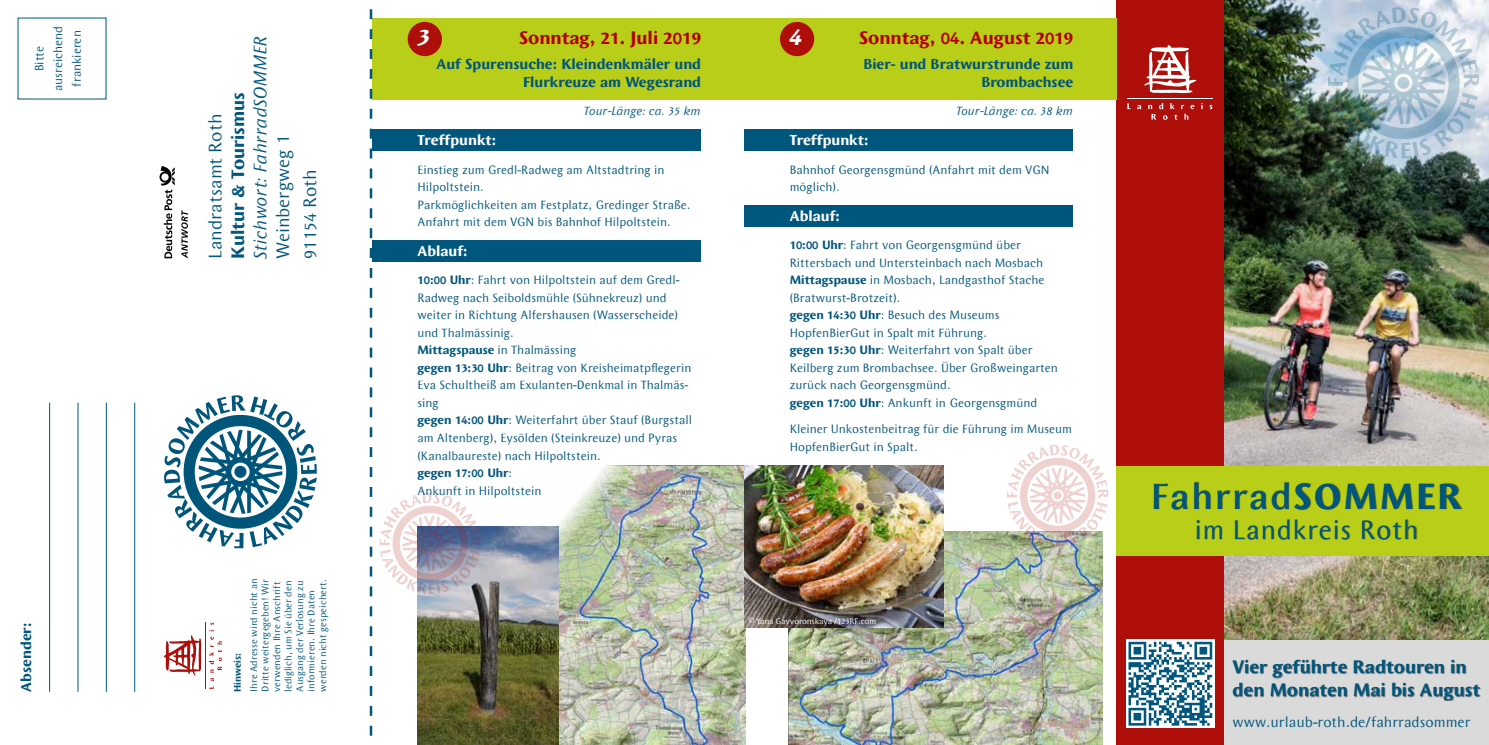
<style>
.page{position:relative;width:1489px;height:745px;background:#fff}
.page>*{position:absolute;margin:0;border:0;box-sizing:border-box;transform-origin:0 0}
.t1{font:500 37.5px "Wunderlich";letter-spacing:.05em;color:#00567c}
.t2{font:27.5px "Wunderlich";letter-spacing:.025em;color:#00567c}
.t3{font:italic 700 25px "Wunderlich";color:#fff}
.t4{font:700 18.75px/22.5px "Wunderlich";color:#00567c}
.t5{font:700 18.75px "Wunderlich";color:#b20000}
.t6{font:18.75px/27px "Wunderlich";color:#00567c}
.t7{font:italic 18.75px "Wunderlich";color:#00567c}
.t8{font:700 15px/17.5px "Wunderlich";color:#00567c;text-align:right}
.t9{font:700 15px "Wunderlich";color:#fff}
.t10{font:15px "Wunderlich";color:#00567c}
.t11{font:12.5px/17.5px "Wunderlich";color:#00567c}
.t12{font:italic 12.5px "Wunderlich";color:#00567c}
.t13{font:10px/11.5px "Wunderlich";color:#00567c}
.t14{font:700 10px "Wunderlich";color:#00567c}
.t15{font:8.75px "Wunderlich";letter-spacing:-.02em;color:#fff}
.s1{font-weight:700}
</style>
<div class="page">
<div style="left:1212px;top:625px;width:276px;height:119px;background:#dadada"></div>
<img style="left:1222px;top:0;width:266px;height:639px">
<div style="left:1116px;top:0;width:106px;height:744px;background:#ae0f0a"></div>
<div style="left:1116px;top:465px;width:372px;height:90px;background:#b9ce18"></div>
<div style="left:372px;top:18px;width:744px;height:81px;background:#b9ce18"></div>
<div style="left:744px;top:129px;width:328px;height:22px;background:#00567c"></div>
<div style="left:744px;top:206px;width:328px;height:21px;background:#00567c"></div>
<svg style="left:164px;top:635px;width:37px;height:40px"></svg>
<svg style="left:209px;top:622px;width:13px;height:66px"></svg>
<hr style="left:205px;top:622px;width:1px;height:66px;background:#ae0f0a">
<svg style="left:164px;top:395px;width:153px;height:153px"></svg>
<div style="left:234px;top:465px;width:12px;height:12px;background:#00557b;border-radius:50%"></div>
<svg style="left:370px;top:9px;width:2px;height:727px"></svg>
<hr style="left:49px;top:402px;width:1px;height:289px;background:#00567c">
<hr style="left:78px;top:402px;width:1px;height:289px;background:#00567c">
<hr style="left:106px;top:402px;width:1px;height:289px;background:#00567c">
<hr style="left:134px;top:402px;width:1px;height:289px;background:#00567c">
<svg style="left:159px;top:166px;width:16px;height:92px"></svg>
<svg style="left:181px;top:210px;width:7px;height:48px"></svg>
<div style="left:780px;top:22px;width:34px;height:34px;background:#ae0f0a;border-radius:50%"></div>
<div style="left:1232px;top:659px;width:248px;height:42px;background:#000;opacity:.48"></div>
<svg style="left:1126px;top:639px;width:88px;height:88px"></svg>
<svg style="left:1128px;top:641px;width:84px;height:84px;background:#80aabd"></svg>
<img style="left:788px;top:531px;width:314px;height:213px">
<img style="left:1327px;top:7px;width:151px;height:151px">
<div style="left:1397px;top:77px;width:12px;height:12px;background:#b9ced7;border-radius:50%"></div>
<svg style="left:1144px;top:45px;width:52px;height:48px"></svg>
<svg style="left:1127px;top:103px;width:3px;height:6px"></svg>
<svg style="left:1137px;top:105px;width:4px;height:4px"></svg>
<svg style="left:1148px;top:103px;width:46px;height:17px"></svg>
<hr style="left:1127px;top:98px;width:85px;height:1px;background:#fff">
<div style="left:372px;top:129px;width:328px;height:22px;background:#00567c"></div>
<div style="left:372px;top:240px;width:328px;height:21px;background:#00567c"></div>
<div style="left:407px;top:22px;width:35px;height:34px;background:#ae0f0a;border-radius:50%"></div>
<img style="left:558px;top:465px;width:187px;height:279px">
<img style="left:417px;top:526px;width:141px;height:218px">
<svg style="left:379px;top:492px;width:102px;height:101px"></svg>
<div style="left:426px;top:539px;width:8px;height:8px;background:#53587f;border-radius:50%"></div>
<svg style="left:1006px;top:445px;width:102px;height:100px"></svg>
<div style="left:1053px;top:491px;width:8px;height:8px;background:#efd1d0;border-radius:50%"></div>
<div style="left:1154px;top:481px;width:308px;height:58px;background:#000;opacity:.48"></div>
<img style="left:744px;top:465px;width:199px;height:162px">
<p class="t11" style="left:30px;top:91px;width:67px;line-height:18.5px;text-align:center;rotate:-90deg">Bitte ausreichend frankieren</p>
<h3 class="t5" style="left:859px;top:27px;width:216px">Sonntag, 04. August 2019</h3>
<h3 class="t3" style="left:790px;top:23px;width:14px">4</h3>
<h3 class="t3" style="left:418px;top:23px;width:14px">3</h3>
<h3 class="t5" style="left:519px;top:27px;width:183px">Sonntag, 21. Juli 2019</h3>
<p class="t8" style="left:436px;top:55px;width:266px">Auf Spurensuche: Kleindenkmäler und<br>Flurkreuze am Wegesrand</p>
<p class="t12" style="left:584px;top:104px;width:118px">Tour-Länge: ca. 35 km</p>
<p class="t9" style="left:417px;top:132px;width:80px">Treffpunkt:</p>
<p class="t11" style="left:417px;top:161px;width:274px">Einstieg zum Gredl-Radweg am Altstadtring in Hilpoltstein.<br>Parkmöglichkeiten am Festplatz, Gredinger Straße.<br>Anfahrt mit dem VGN bis Bahnhof Hilpoltstein.</p>
<p class="t9" style="left:417px;top:242px;width:52px">Ablauf:</p>
<p class="t11" style="left:417px;top:271px;width:276px"><span class="s1">10:00 Uhr</span>: Fahrt von Hilpoltstein auf dem Gredl-Radweg nach Seiboldsmühle (Sühnekreuz) und weiter in Richtung Alfershausen (Wasserscheide) und Thalmässinig.<br><span class="s1">Mittagspause</span> in Thalmässing<br><span class="s1">gegen 13:30 Uhr</span>: Beitrag von Kreisheimatpflegerin Eva Schultheiß am Exulanten-Denkmal in Thalmäs&shy;sing<br><span class="s1">gegen 14:00 Uhr</span>: Weiterfahrt über Stauf (Burgstall am Altenberg), Eysölden (Steinkreuze) und Pyras (Kanalbaureste) nach Hilpoltstein.<br><span class="s1">gegen 17:00 Uhr</span>:<br>Ankunft in Hilpoltstein</p>
<h3 class="t7" style="left:250px;top:259px;width:225px;rotate:-90deg">Stichwort: FahrradSOMMER</h3>
<p class="t8" style="left:863px;top:55px;width:211px">Bier- und Bratwurstrunde zum<br>Brombachsee</p>
<p class="t12" style="left:956px;top:104px;width:118px">Tour-Länge: ca. 38 km</p>
<p class="t9" style="left:789px;top:132px;width:80px">Treffpunkt:</p>
<p class="t11" style="left:789px;top:161px;width:261px">Bahnhof Georgensgmünd (Anfahrt mit dem VGN möglich).</p>
<p class="t9" style="left:789px;top:207px;width:52px">Ablauf:</p>
<p class="t11" style="left:789px;top:236px;width:270px"><span class="s1">10:00 Uhr</span>: Fahrt von Georgensgmünd über Rittersbach und Untersteinbach nach Mosbach <span class="s1">Mittagspause</span> in Mosbach, Landgasthof Stache (Bratwurst-Brotzeit).<br><span class="s1">gegen 14:30 Uhr</span>: Besuch des Museums HopfenBierGut in Spalt mit Führung.<br><span class="s1">gegen 15:30 Uhr</span>: Weiterfahrt von Spalt über Keilberg zum Brombachsee. Über Großweingarten zurück nach Georgensgmünd.<br><span class="s1">gegen 17:00 Uhr</span>: Ankunft in Georgensgmünd</p>
<p class="t11" style="left:789px;top:420px;width:284px">Kleiner Unkostenbeitrag für die Führung im Museum<br>HopfenBierGut in Spalt.</p>
<h3 class="t4" style="left:227px;top:259px;width:168px;rotate:-90deg">Kultur &amp; Tourismus</h3>
<h3 class="t6" style="left:202px;top:259px;width:146px;rotate:-90deg">Landratsamt Roth</h3>
<h3 class="t6" style="left:269px;top:259px;width:125px;rotate:-90deg">Weinbergweg 1<br>91154 Roth</h3>
<p class="t8" style="left:17px;top:691px;width:71px;rotate:-90deg">Absender:</p>
<p class="t14" style="left:232px;top:691px;width:40px;rotate:-90deg">Hinweis:</p>
<p class="t13" style="left:248px;top:691px;width:115px;rotate:-90deg">Ihre Adresse wird nicht an<br>Dritte weitergegeben! Wir verwenden Ihre Anschrift lediglich, um Sie über den<br>Ausgang der Verlosung zu informieren. Ihre Daten werden nicht gespeichert.</p>
<p class="t15" style="left:748px;top:616px;width:129px">© Yana Gayvoronskaya /123RF.com</p>
<h1 class="t1" style="left:1150px;top:474px;width:312px">Fahrrad<span class="s1">SOMMER</span></h1>
<h2 class="t2" style="left:1194px;top:513px;width:225px">im Landkreis Roth</h2>
<h3 class="t4" style="left:1232px;top:655px;width:249px">Vier geführte Radtouren in den Monaten Mai bis August</h3>
<p class="t10" style="left:1232px;top:713px;width:239px">www.urlaub-roth.de/fahrradsommer</p>
</div>
